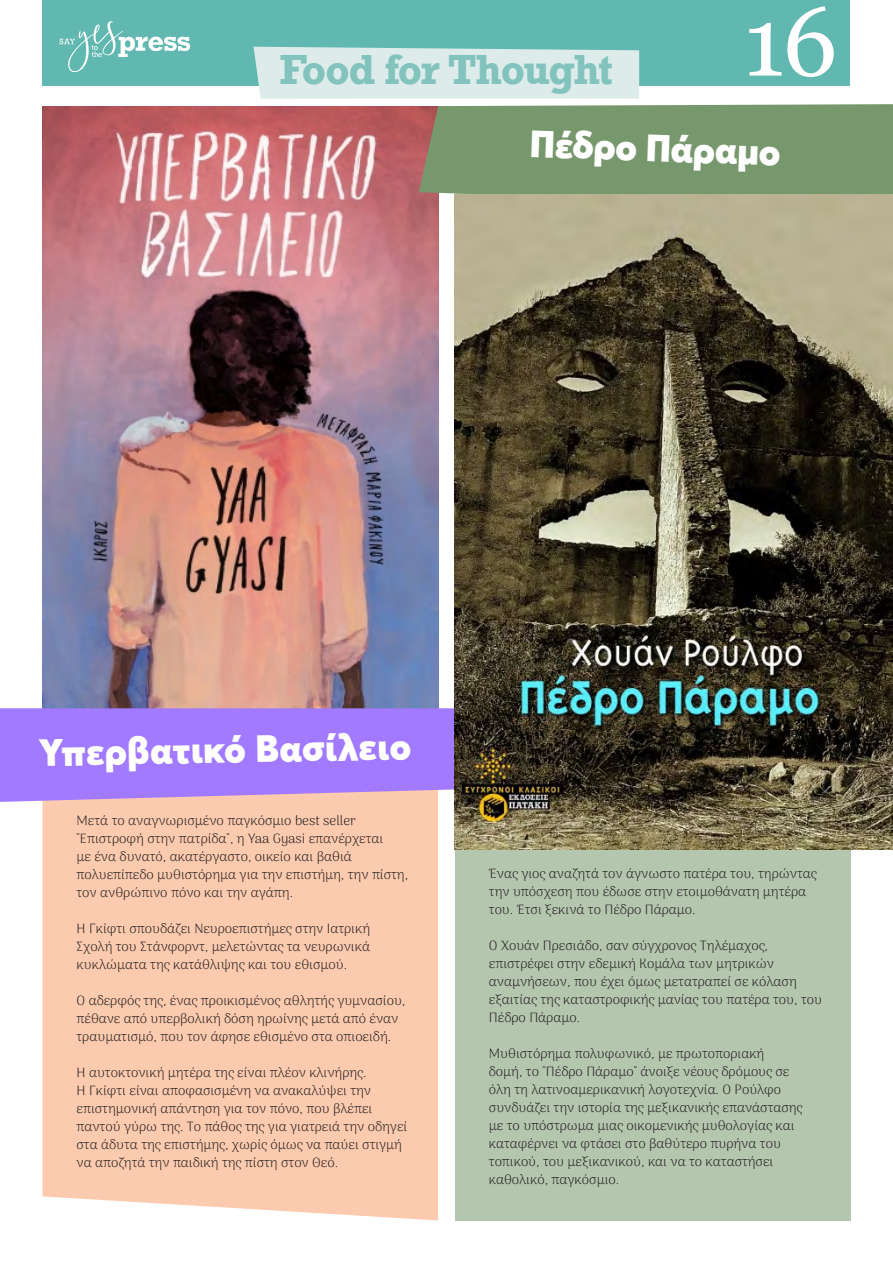
<style>
.page{position:relative;width:893px;height:1263px;background:#fff}
.page>*{position:absolute;margin:0;border:0;box-sizing:border-box;transform-origin:0 0}
.t1{font:97.5px "Georgia";color:#fff}
.t2{font:700 39.6px "Rockwell";letter-spacing:-.035em;color:#82c3bd}
.t3{font:900 37.5px "Averta";color:#fff}
.t4{font:100 13.5px/18px "Arima";color:#231f20}
</style>
<div class="page">
<div style="left:43px;top:802px;width:395px;height:418px;background:#fccaae"></div>
<img style="left:43px;top:106px;width:395px;height:602px">
<div style="left:43px;top:0;width:807px;height:85px;background:#61b8b0"></div>
<svg style="left:60px;top:21px;width:130px;height:51px"></svg>
<div style="left:254px;top:47px;width:385px;height:52px;background:#ddecea"></div>
<div style="left:455px;top:106px;width:395px;height:1114px;background:#b5c6af"></div>
<svg style="left:0;top:708px;width:455px;height:94px;background:#a77ff9"></svg>
<div style="left:419px;top:104px;width:474px;height:104px;background:#77986c"></div>
<img style="left:455px;top:194px;width:437px;height:655px">
<h2 class="t2" style="left:280px;top:44px;width:335px">Food for Thought</h2>
<h1 class="t1" style="left:743px;top:-29px;width:96px">16</h1>
<h3 class="t3" style="left:531px;top:119px;width:252px;rotate:2deg">Πέδρο Πάραμο</h3>
<h3 class="t3" style="left:39px;top:728px;width:373px;rotate:-1deg">Υπερβατικό Βασίλειο</h3>
<p class="t4" style="left:77px;top:811px;width:333px">Μετά το αναγνωρισμένο παγκόσμιο best seller "Επιστροφή στην πατρίδα", η Yaa Gyasi επανέρχεται<br>με ένα δυνατό, ακατέργαστο, οικείο και βαθιά πολυεπίπεδο μυθιστόρημα για την επιστήμη, την πίστη, τον ανθρώπινο πόνο και την αγάπη.</p>
<p class="t4" style="left:77px;top:919px;width:295px;text-align:justify">Η Γκίφτι σπουδάζει Νευροεπιστήμες στην Ιατρική Σχολή του Στάνφορντ, μελετώντας τα νευρωνικά κυκλώματα της κατάθλιψης και του εθισμού.</p>
<p class="t4" style="left:77px;top:991px;width:330px">Ο αδερφός της, ένας προικισμένος αθλητής γυμνασίου, πέθανε από υπερβολική δόση ηρωίνης μετά από έναν τραυματισμό, που τον άφησε εθισμένο στα οπιοειδή.</p>
<p class="t4" style="left:77px;top:1063px;width:332px">Η αυτοκτονική μητέρα της είναι πλέον κλινήρης.<br>Η Γκίφτι είναι αποφασισμένη να ανακαλύψει την επιστημονική απάντηση για τον πόνο, που βλέπει παντού γύρω της. Το πάθος της για γιατρειά την οδηγεί στα άδυτα της επιστήμης, χωρίς όμως να παύει στιγμή να αποζητά την παιδική της πίστη στον Θεό.</p>
<p class="t4" style="left:489px;top:864px;width:329px">Ένας γιος αναζητά τον άγνωστο πατέρα του, τηρώντας την υπόσχεση που έδωσε στην ετοιμοθάνατη μητέρα του. Έτσι ξεκινά το Πέδρο Πάραμο.</p>
<p class="t4" style="left:489px;top:936px;width:335px">Ο Χουάν Πρεσιάδο, σαν σύγχρονος Τηλέμαχος, επιστρέφει στην εδεμική Κομάλα των μητρικών αναμνήσεων, που έχει όμως μετατραπεί σε κόλαση εξαιτίας της καταστροφικής μανίας του πατέρα του, του Πέδρο Πάραμο.</p>
<p class="t4" style="left:489px;top:1044px;width:315px">Μυθιστόρημα πολυφωνικό, με πρωτοποριακή<br>δομή, το "Πέδρο Πάραμο" άνοιξε νέους δρόμους σε όλη τη λατινοαμερικανική λογοτεχνία. Ο Ρούλφο συνδυάζει την ιστορία της μεξικανικής επανάστασης με το υπόστρωμα μιας οικομενικής μυθολογίας και καταφέρνει να φτάσει στο βαθύτερο πυρήνα του τοπικού, του μεξικανικού, και να το καταστήσει καθολικό, παγκόσμιο.</p>
</div>
